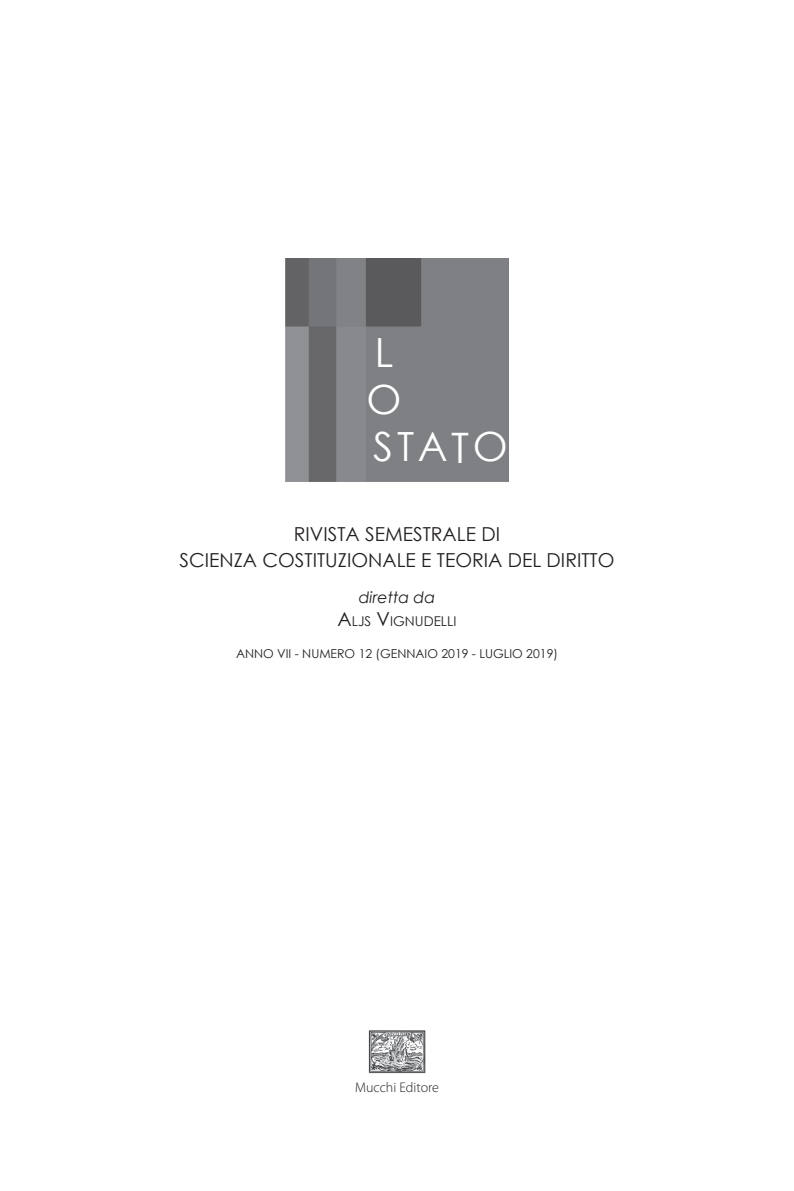
<style>
.page{position:relative;width:794px;height:1191px;background:#fff}
.page>*{position:absolute;margin:0;border:0;box-sizing:border-box;transform-origin:0 0}
.t1{font:40.25px/47.2px "Century Gothic";color:#fff}
.t2{font:19.25px/26.2px "Century Gothic";color:#231f20;text-align:center}
.t3{font:italic 15.75px "Century Gothic";color:#231f20}
.t4{font:300 14px "Myriad Pro";color:#231f20}
.t5{font:13.47px "Century Gothic";color:#231f20}
.t6{font:12.25px "Century Gothic";color:#231f20}
.s1{font-size:42px}
.s2{font-size:19.25px}
</style>
<div class="page">
<img style="left:368px;top:1030px;width:58px;height:43px">
<img style="left:285px;top:258px;width:223px;height:223px">
<h1 class="t1" style="left:375px;top:328px;width:20px">L</h1>
<h1 class="t1" style="left:366px;top:375px;width:143px">O<br>STA<span class="s1">T</span>O</h1>
<p class="t2" style="left:179px;top:521px;width:436px">RIVISTA SEMESTRALE DI<br>SCIENZA COSTITUZIONALE E TEORIA DEL DIRITTO</p>
<p class="t3" style="left:359px;top:586px;width:78px">diretta da</p>
<p class="t5" style="left:337px;top:612px;width:120px"><span class="s2">A</span>LJS <span class="s2">V</span>IGNUDELLI</p>
<p class="t6" style="left:236px;top:645px;width:323px">ANNO VII - NUMERO 12 (GENNAIO 2019 - LUGLIO 2019)</p>
<p class="t4" style="left:355px;top:1078px;width:85px">Mucchi Editore</p>
</div>
